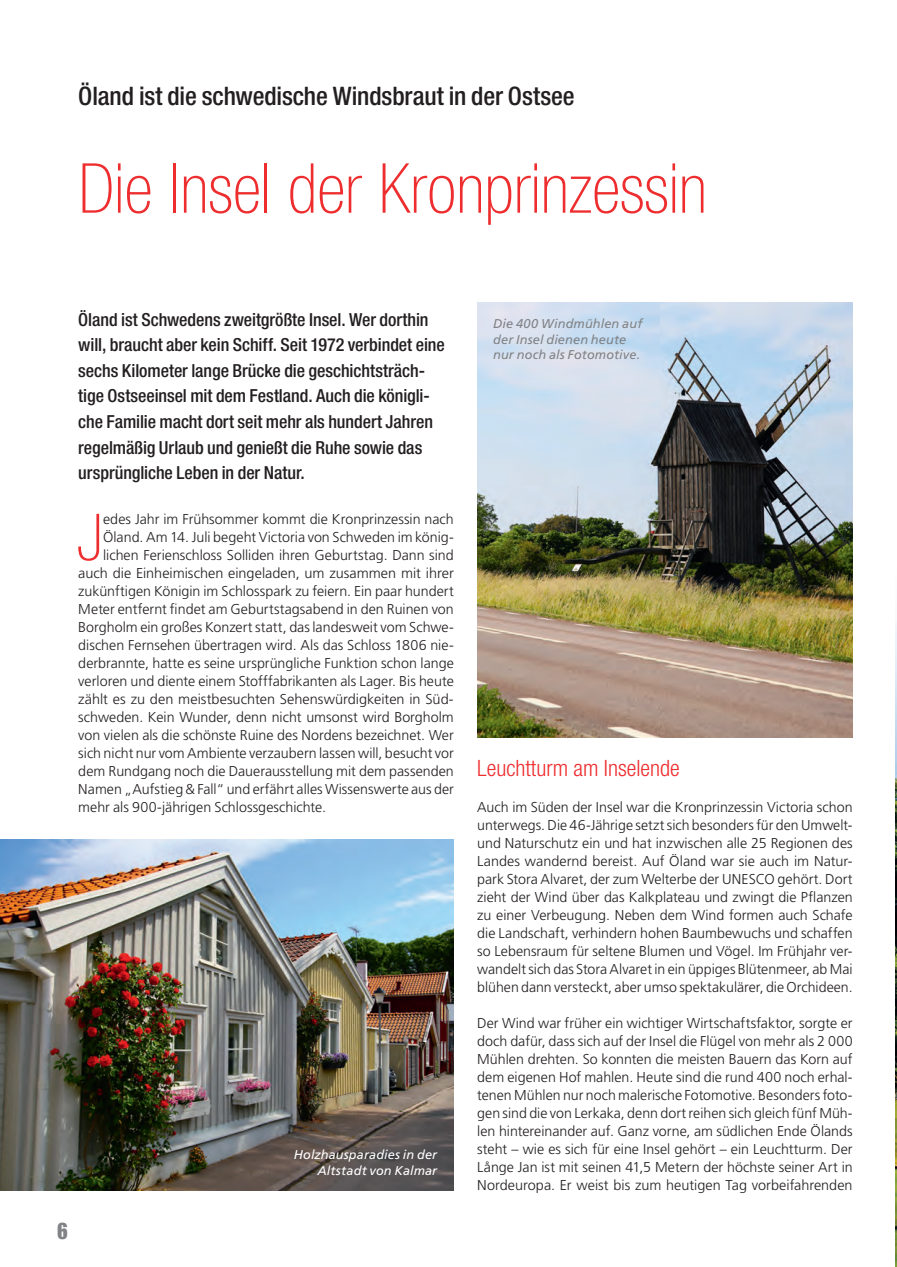
<style>
.page{position:relative;width:897px;height:1267px;background:#fff}
.page>*{position:absolute;margin:0;border:0;box-sizing:border-box;transform-origin:0 0}
.Headline_46pt__Standard{font:100 condensed 69px "Helvetica Neue LT Std";color:#ee2d2f}
.Fließtext__Initial{font:100 condensed 64.65px "Helvetica Neue LT Std";color:#ee2d2f}
.Dachzeile__Standard{font:500 condensed 25.5px "Helvetica Neue LT Std";letter-spacing:-.005em;color:#231f20}
.Zwischenüberschrift{font:300 condensed 22.5px "Helvetica Neue LT Std";color:#ee2d2f}
.Seitenzahl_gerade{font:22.5px "Impact LT Std";color:#808285}
.Anlauf{font:500 condensed 18px/25.5px "Helvetica Neue LT Std";letter-spacing:-.005em;color:#231f20}
.Fließtext{font:300 14.25px/18px "Frutiger LT Std";color:#231f20;text-align:justify}
.Fließtext__Initial-2{font:300 14.25px "Frutiger LT Std";color:#231f20}
.BU{font:italic 12.75px/15.3px "Frutiger LT Std";letter-spacing:.01em;color:#808285}
.BU-2{font:italic 12.75px/15.3px "Frutiger LT Std";letter-spacing:.005em;color:#fff;text-align:right}
</style>
<div class="page">
<img style="left:895px;top:621px;width:1px;height:643px">
<img style="left:477px;top:303px;width:375px;height:434px">
<img style="left:0;top:839px;width:454px;height:351px">
<p class="Dachzeile__Standard" style="left:78px;top:81px;width:498px">Öland ist die schwedische Windsbraut in der Ostsee</p>
<p class="Headline_46pt__Standard" style="left:78px;top:150px;width:630px">Die Insel der Kronprinzessin</p>
<p class="Anlauf" style="left:78px;top:306px;width:368px">Öland ist Schwedens zweitgrößte Insel. Wer dorthin will, braucht aber kein Schiff. Seit 1972 verbindet eine sechs Kilometer lange Brücke die geschichtsträch&shy;tige Ostseeinsel mit dem Festland. Auch die königli&shy;che Familie macht dort seit mehr als hundert Jahren regelmäßig Urlaub und genießt die Ruhe sowie das ursprüngliche Leben in der Natur.</p>
<p class="Fließtext__Initial" style="left:77px;top:501px;width:28px">J</p>
<p class="Fließtext__Initial-2" style="left:103px;top:511px;width:352px">edes Jahr im Frühsommer kommt die Kronprinzessin nach</p>
<p class="Fließtext__Initial-2" style="left:103px;top:529px;width:352px">Öland. Am 14. Juli begeht Victoria von Schweden im könig-</p>
<p class="Fließtext__Initial-2" style="left:103px;top:547px;width:352px">lichen Ferienschloss Solliden ihren Geburtstag. Dann sind</p>
<p class="Fließtext__Initial-2" style="left:78px;top:565px;width:377px">auch die Einheimischen eingeladen, um zusammen mit ihrer</p>
<p class="Fließtext__Initial-2" style="left:78px;top:583px;width:377px">zukünftigen Königin im Schlosspark zu feiern. Ein paar hundert</p>
<p class="Fließtext__Initial-2" style="left:78px;top:601px;width:377px">Meter entfernt findet am Geburtstagsabend in den Ruinen von</p>
<p class="Fließtext__Initial-2" style="left:78px;top:619px;width:377px">Borgholm ein großes Konzert statt, das landesweit vom Schwe-</p>
<p class="Fließtext__Initial-2" style="left:78px;top:637px;width:377px">dischen Fernsehen übertragen wird. Als das Schloss 1806 nie-</p>
<p class="Fließtext__Initial-2" style="left:78px;top:655px;width:377px">derbrannte, hatte es seine ursprüngliche Funktion schon lange</p>
<p class="Fließtext__Initial-2" style="left:78px;top:673px;width:377px">verloren und diente einem Stofffabrikanten als Lager. Bis heute</p>
<p class="Fließtext__Initial-2" style="left:78px;top:691px;width:377px">zählt es zu den meistbesuchten Sehenswürdigkeiten in Süd-</p>
<p class="Fließtext__Initial-2" style="left:78px;top:709px;width:377px">schweden. Kein Wunder, denn nicht umsonst wird Borgholm</p>
<p class="Fließtext__Initial-2" style="left:78px;top:727px;width:377px">von vielen als die schönste Ruine des Nordens bezeichnet. Wer</p>
<p class="Fließtext__Initial-2" style="left:78px;top:745px;width:377px">sich nicht nur vom Ambiente verzaubern lassen will, besucht vor</p>
<p class="Fließtext__Initial-2" style="left:78px;top:763px;width:377px">dem Rundgang noch die Dauerausstellung mit dem passenden</p>
<p class="Fließtext__Initial-2" style="left:78px;top:781px;width:377px">Namen „Aufstieg &amp; Fall“ und erfährt alles Wissenswerte aus der</p>
<p class="Fließtext__Initial-2" style="left:78px;top:799px;width:249px">mehr als 900-jährigen Schlossgeschichte.</p>
<p class="Seitenzahl_gerade" style="left:57px;top:1218px;width:12px">6</p>
<p class="BU-2" style="left:294px;top:1147px;width:145px">Holzhausparadies in der<br>Altstadt von Kalmar</p>
<p class="BU" style="left:493px;top:316px;width:151px">Die 400 Windmühlen auf der Insel dienen heute nur noch als Fotomotive.</p>
<p class="Zwischenüberschrift" style="left:477px;top:755px;width:204px">Leuchtturm am Inselende</p>
<p class="Fließtext" style="left:477px;top:798px;width:377px">Auch im Süden der Insel war die Kronprinzessin Victoria schon unterwegs. Die 46-Jährige setzt sich besonders für den Umwelt&shy;und Naturschutz ein und hat inzwischen alle 25 Regionen des Landes wandernd bereist. Auf Öland war sie auch im Natur&shy;park Stora Alvaret, der zum Welterbe der UNESCO gehört. Dort zieht der Wind über das Kalkplateau und zwingt die Pflanzen zu einer Verbeugung. Neben dem Wind formen auch Schafe die Landschaft, verhindern hohen Baumbewuchs und schaffen so Lebensraum für seltene Blumen und Vögel. Im Frühjahr ver&shy;wandelt sich das Stora Alvaret in ein üppiges Blütenmeer, ab Mai blühen dann versteckt, aber umso spektakulärer, die Orchideen.</p>
<p class="Fließtext" style="left:477px;top:1014px;width:377px">Der Wind war früher ein wichtiger Wirtschaftsfaktor, sorgte er doch dafür, dass sich auf der Insel die Flügel von mehr als 2 000<br>Mühlen drehten. So konnten die meisten Bauern das Korn auf dem eigenen Hof mahlen. Heute sind die rund 400 noch erhal&shy;tenen Mühlen nur noch malerische Fotomotive. Besonders foto&shy;gen sind die von Lerkaka, denn dort reihen sich gleich fünf Müh&shy;len hintereinander auf. Ganz vorne, am südlichen Ende Ölands steht – wie es sich für eine Insel gehört – ein Leuchtturm. Der Långe Jan ist mit seinen 41,5 Metern der höchste seiner Art in Nordeuropa. Er weist bis zum heutigen Tag vorbeifahrenden</p>
</div>
